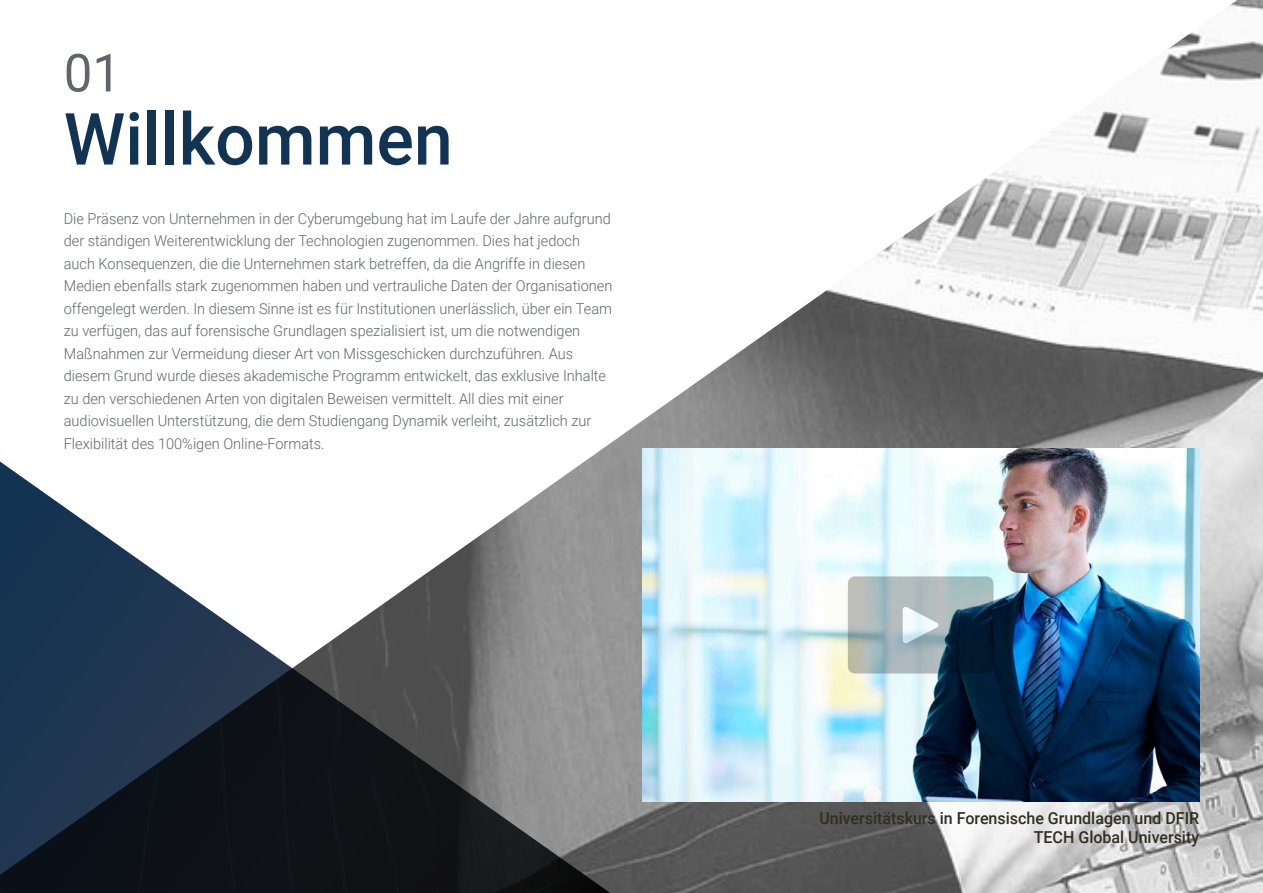
<style>
.page{position:relative;width:1263px;height:893px;background:#fff}
.page>*{position:absolute;margin:0;border:0;box-sizing:border-box;transform-origin:0 0}
.t1{font:500 72px "Roboto";color:#123352}
.t2{font:52.5px "Roboto";color:#61646a}
.t3{font:500 16.5px/19.5px "Roboto";color:#312e20;text-align:right}
.t4{font:300 15px/22.5px "Roboto";color:#61646a}
</style>
<div class="page">
<img style="left:607px;top:0;width:656px;height:893px">
<svg style="left:0;top:446px;width:640px;height:447px"></svg>
<img style="left:642px;top:448px;width:557px;height:353px">
<svg style="left:848px;top:576px;width:145px;height:97px;background:#899ba1"></svg>
<h2 class="t2" style="left:64px;top:36px;width:59px">01</h2>
<h1 class="t1" style="left:64px;top:89px;width:390px">Willkommen</h1>
<p class="t4" style="left:64px;top:207px;width:550px">Die Präsenz von Unternehmen in der Cyberumgebung hat im Laufe der Jahre aufgrund der ständigen Weiterentwicklung der Technologien zugenommen. Dies hat jedoch auch Konsequenzen, die die Unternehmen stark betreffen, da die Angriffe in diesen Medien ebenfalls stark zugenommen haben und vertrauliche Daten der Organisationen offengelegt werden. In diesem Sinne ist es für Institutionen unerlässlich, über ein Team zu verfügen, das auf forensische Grundlagen spezialisiert ist, um die notwendigen Maßnahmen zur Vermeidung dieser Art von Missgeschicken durchzuführen. Aus diesem Grund wurde dieses akademische Programm entwickelt, das exklusive Inhalte zu den verschiedenen Arten von digitalen Beweisen vermittelt. All dies mit einer audiovisuellen Unterstützung, die dem Studiengang Dynamik verleiht, zusätzlich zur Flexibilität des 100%igen Online-Formats.</p>
<p class="t3" style="left:819px;top:807px;width:381px">Universitätskurs in Forensische Grundlagen und DFIR<br>TECH Global University</p>
</div>
